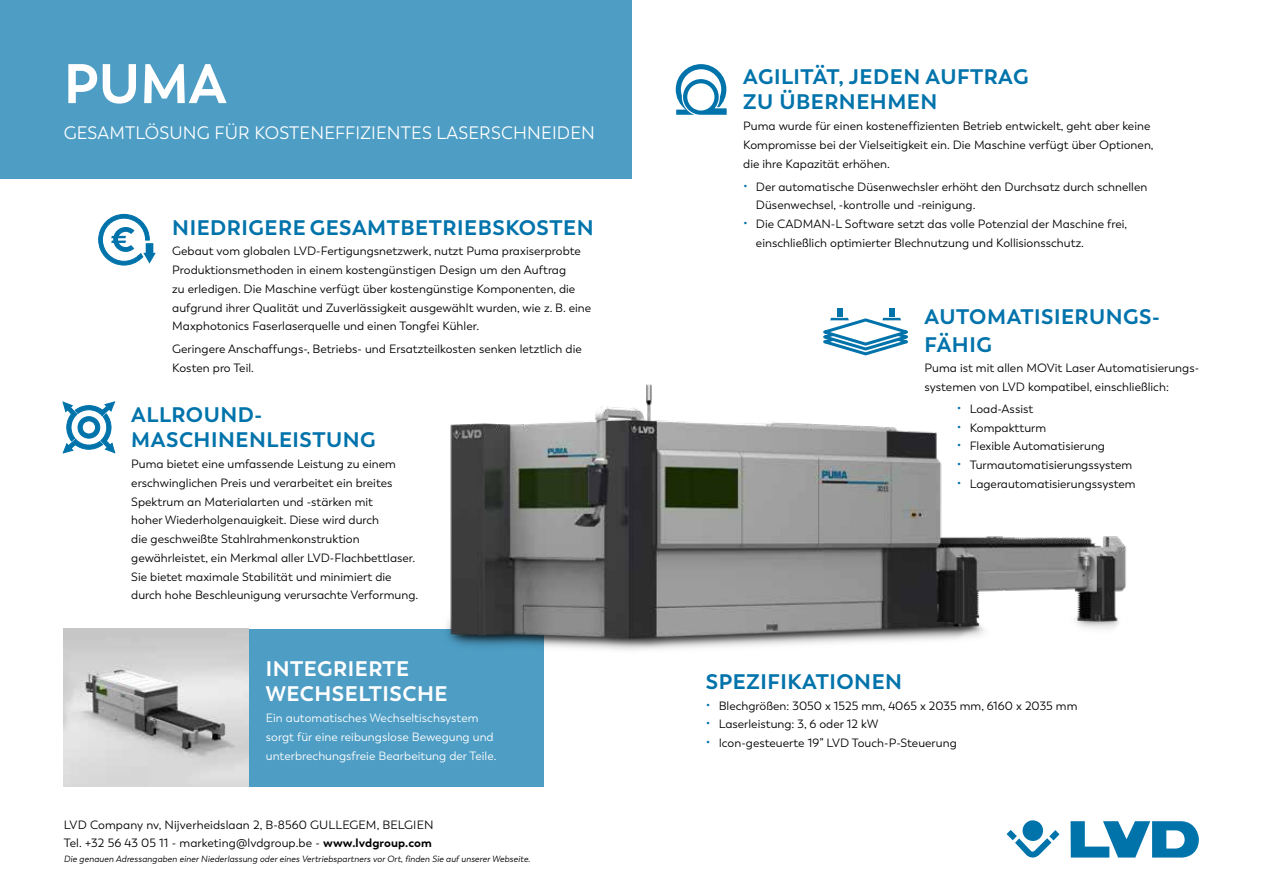
<style>
.page{position:relative;width:1263px;height:893px;background:#fff}
.page>*{position:absolute;margin:0;border:0;box-sizing:border-box;transform-origin:0 0}
.t1{font:700 55.5px "Trenda";color:#fff}
.t2{font:700 21px/25.2px "Trenda";letter-spacing:.025em;color:#0073ab}
.t3{font:700 21px/25.2px "Trenda";letter-spacing:.025em;color:#fff}
.t4{font:18px "Trenda";letter-spacing:.01em;color:#fff}
.t5{font:12px/18.8px "Trenda";letter-spacing:.005em;color:#000}
.t6{font:12px/18.8px "Trenda";letter-spacing:.005em;color:#fff}
.t7{font:italic 9px "Trenda";letter-spacing:.01em;color:#000}
.s1{font-weight:700}
.s2{font-size:13.5px;color:#0073ab}
</style>
<div class="page">
<svg style="left:1070px;top:821px;width:129px;height:36px"></svg>
<svg style="left:1006px;top:820px;width:53px;height:38px"></svg>
<div style="left:0;top:0;width:631px;height:179px;background:#4d9dc4"></div>
<img style="left:64px;top:629px;width:185px;height:158px">
<div style="left:249px;top:629px;width:294px;height:158px;background:#4d9dc4"></div>
<svg style="left:98px;top:214px;width:58px;height:52px"></svg>
<svg style="left:62px;top:401px;width:53px;height:53px"></svg>
<svg style="left:676px;top:64px;width:51px;height:51px"></svg>
<img style="left:447px;top:308px;width:679px;height:479px">
<h1 class="t1" style="left:64px;top:49px;width:164px">PUMA</h1>
<h3 class="t4" style="left:64px;top:122px;width:533px">GESAMTLÖSUNG FÜR KOSTENEFFIZIENTES LASERSCHNEIDEN</h3>
<h2 class="t2" style="left:172px;top:215px;width:423px">NIEDRIGERE GESAMTBETRIEBSKOSTEN</h2>
<p class="t5" style="left:172px;top:242px;width:420px">Gebaut vom globalen LVD-Fertigungsnetzwerk, nutzt Puma praxiserprobte Produktionsmethoden in einem kostengünstigen Design um den Auftrag<br>zu erledigen. Die Maschine verfügt über kostengünstige Komponenten, die aufgrund ihrer Qualität und Zuverlässigkeit ausgewählt wurden, wie z. B. eine Maxphotonics Faserlaserquelle und einen Tongfei Kühler.</p>
<p class="t5" style="left:172px;top:340px;width:411px">Geringere Anschaffungs-, Betriebs- und Ersatzteilkosten senken letztlich die<br>Kosten pro Teil.</p>
<h2 class="t2" style="left:131px;top:402px;width:246px">ALLROUND-<br>MASCHINENLEISTUNG</h2>
<p class="t5" style="left:131px;top:455px;width:288px">Puma bietet eine umfassende Leistung zu einem erschwinglichen Preis und verarbeitet ein breites Spektrum an Materialarten und -stärken mit<br>hoher Wiederholgenauigkeit. Diese wird durch<br>die geschweißte Stahlrahmenkonstruktion gewährleistet, ein Merkmal aller LVD-Flachbettlaser.<br>Sie bietet maximale Stabilität und minimiert die durch hohe Beschleunigung verursachte Verformung.</p>
<h2 class="t3" style="left:266px;top:656px;width:183px">INTEGRIERTE<br>WECHSELTISCHE</h2>
<p class="t6" style="left:266px;top:709px;width:232px">Ein automatisches Wechseltischsystem sorgt für eine reibungslose Bewegung und unterbrechungsfreie Bearbeitung der Teile.</p>
<p class="t5" style="left:64px;top:816px;width:371px;line-height:18px">LVD Company nv, Nijverheidslaan 2, B-8560 GULLEGEM, BELGIEN<br>Tel. +32 56 43 05 11 - marketing@lvdgroup.be - <span class="s1">www.lvdgroup.com</span></p>
<p class="t7" style="left:64px;top:853px;width:468px">Die genauen Adressangaben einer Niederlassung oder eines Vertriebspartners vor Ort, finden Sie auf unserer Webseite.</p>
<h2 class="t2" style="left:743px;top:64px;width:287px">AGILITÄT, JEDEN AUFTRAG<br>ZU ÜBERNEHMEN</h2>
<p class="t5" style="left:743px;top:117px;width:412px">Puma wurde für einen kosteneffizienten Betrieb entwickelt, geht aber keine<br>Kompromisse bei der Vielseitigkeit ein. Die Maschine verfügt über Optionen, die ihre Kapazität erhöhen.</p>
<p class="t5" style="left:756px;top:177px;width:393px;text-indent:-13px"><span class="s2">•</span> Der automatische Düsenwechsler erhöht den Durchsatz durch schnellen<br>Düsenwechsel, -kontrolle und -reinigung.</p>
<p class="t5" style="left:756px;top:215px;width:373px;text-indent:-13px"><span class="s2">•</span> Die CADMAN-L Software setzt das volle Potenzial der Maschine frei, einschließlich optimierter Blechnutzung und Kollisionsschutz.</p>
<h2 class="t2" style="left:925px;top:303px;width:237px;line-height:27.3px">AUTOMATISIERUNGS-<br>FÄHIG</h2>
<p class="t5" style="left:925px;top:359px;width:276px">Puma ist mit allen MOVit Laser Automatisierungs&shy;systemen von LVD kompatibel, einschließlich:</p>
<p class="t5" style="left:957px;top:399px;width:78px"><span class="s2">•</span> Load-Assist</p>
<p class="t5" style="left:957px;top:418px;width:91px"><span class="s2">•</span> Kompaktturm</p>
<p class="t5" style="left:957px;top:437px;width:150px"><span class="s2">•</span> Flexible Automatisierung</p>
<p class="t5" style="left:957px;top:456px;width:177px"><span class="s2">•</span> Turmautomatisierungssystem</p>
<p class="t5" style="left:957px;top:474px;width:180px"><span class="s2">•</span> Lagerautomatisierungssystem</p>
<h2 class="t2" style="left:706px;top:669px;width:198px">SPEZIFIKATIONEN</h2>
<p class="t5" style="left:706px;top:696px;width:373px"><span class="s2">•</span> Blechgrößen: 3050 x 1525 mm, 4065 x 2035 mm, 6160 x 2035 mm</p>
<p class="t5" style="left:706px;top:715px;width:174px"><span class="s2">•</span> Laserleistung: 3, 6 oder 12 kW</p>
<p class="t5" style="left:706px;top:734px;width:252px"><span class="s2">•</span> Icon-gesteuerte 19” LVD Touch-P-Steuerung</p>
</div>
